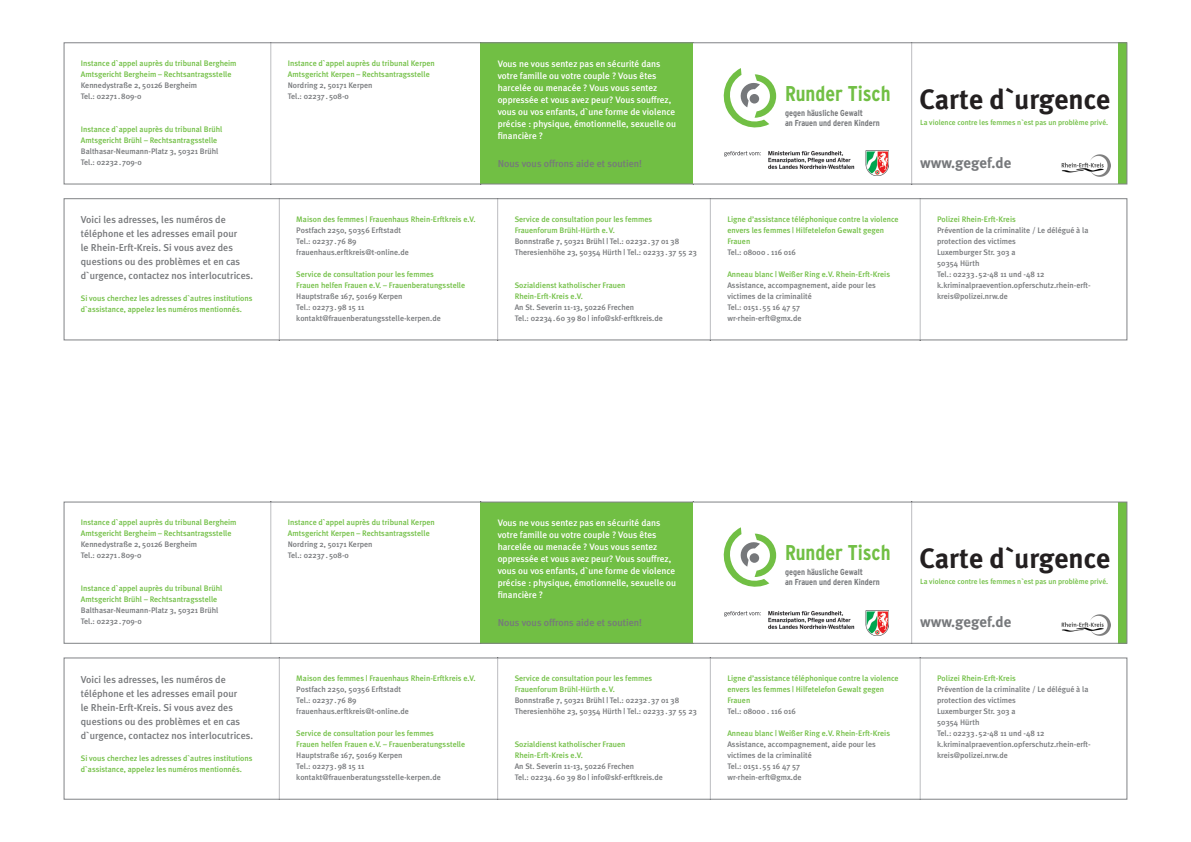
<style>
.page{position:relative;width:1191px;height:842px;background:#fff}
.page>*{position:absolute;margin:0;border:0;box-sizing:border-box;transform-origin:0 0}
.t1{font:700 28px "Meta Plus";color:#231f20}
.t2{font:700 condensed 21.4px "Interstate";color:#71bf44}
.t3{font:700 15px "Meta Plus";color:#76787b}
.t4{font:500 10px/14px "Meta Plus";color:#76787b}
.t5{font:500 9.3px/12px "Meta Plus";color:#fff}
.t6{font:700 condensed 8.7px/10.4px "Interstate";color:#76787b}
.t7{font:500 8px/11px "Meta Plus";color:#76787b}
.t8{font:500 8px/11px "Meta Plus";color:#71bf44}
.t9{font:500 7.5px "Meta Plus";color:#71bf44}
</style>
<div class="page">
<hr style="left:270px;top:43px;width:1px;height:141px;background:#bcbdc0">
<hr style="left:911px;top:43px;width:1px;height:141px;background:#bcbdc0">
<svg style="left:723px;top:68px;width:53px;height:60px"></svg>
<img style="left:1062px;top:155px;width:48px;height:21px">
<div style="left:480px;top:43px;width:213px;height:141px;background:#71bf44"></div>
<img style="left:724px;top:151px;width:165px;height:25px">
<div style="left:1118px;top:43px;width:9px;height:141px;background:#71bf44"></div>
<div style="left:64px;top:43px;width:1063px;height:141px;border:1px solid #808285"></div>
<hr style="left:270px;top:502px;width:1px;height:141px;background:#bcbdc0">
<hr style="left:911px;top:502px;width:1px;height:141px;background:#bcbdc0">
<svg style="left:723px;top:527px;width:53px;height:60px"></svg>
<img style="left:1062px;top:614px;width:48px;height:21px">
<div style="left:480px;top:502px;width:213px;height:141px;background:#71bf44"></div>
<img style="left:724px;top:610px;width:165px;height:25px">
<div style="left:1118px;top:502px;width:9px;height:141px;background:#71bf44"></div>
<div style="left:64px;top:502px;width:1063px;height:141px;border:1px solid #808285"></div>
<hr style="left:279px;top:198px;width:1px;height:142px;background:#bcbdc0">
<hr style="left:497px;top:198px;width:1px;height:142px;background:#bcbdc0">
<hr style="left:710px;top:198px;width:1px;height:142px;background:#bcbdc0">
<hr style="left:920px;top:198px;width:1px;height:142px;background:#bcbdc0">
<div style="left:64px;top:198px;width:1063px;height:142px;border:1px solid #808285"></div>
<hr style="left:279px;top:658px;width:1px;height:141px;background:#bcbdc0">
<hr style="left:497px;top:658px;width:1px;height:141px;background:#bcbdc0">
<hr style="left:710px;top:658px;width:1px;height:141px;background:#bcbdc0">
<hr style="left:920px;top:658px;width:1px;height:141px;background:#bcbdc0">
<p class="t8" style="left:81px;top:57px;width:157px">Instance d`appel auprès du tribunal Bergheim<br>Amtsgericht Bergheim – Rechtsantragsstelle</p>
<p class="t7" style="left:81px;top:79px;width:118px">Kennedystraße 2, 50126 Bergheim<br>Tel.: 02271 .809-0</p>
<p class="t8" style="left:81px;top:123px;width:143px">Instance d`appel auprès du tribunal Brühl<br>Amtsgericht Brühl – Rechtsantragsstelle</p>
<p class="t7" style="left:81px;top:145px;width:139px">Balthasar-Neumann-Platz 3, 50321 Brühl<br>Tel.: 02232. 709-0</p>
<h3 class="t3" style="left:920px;top:154px;width:93px">www.gegef.de</h3>
<p class="t8" style="left:288px;top:57px;width:148px">Instance d`appel auprès du tribunal Kerpen<br>Amtsgericht Kerpen – Rechtsantragsstelle</p>
<p class="t7" style="left:288px;top:79px;width:86px">Nordring 2, 50171 Kerpen<br>Tel.: 02237 .508-0</p>
<p class="t5" style="left:497px;top:58px;width:180px">Vous ne vous sentez pas en sécurité dans votre famille ou votre couple ? Vous êtes harcelée ou menacée ? Vous vous sentez oppressée et vous avez peur? Vous souffrez, vous ou vos enfants, d`une forme de violence précise : physique, émotionnelle, sexuelle ou financière ?</p>
<p class="t4" style="left:497px;top:156px;width:146px">Nous vous offrons aide et soutien!</p>
<h2 class="t2" style="left:785px;top:81px;width:107px">Runder Tisch</h2>
<p class="t6" style="left:785px;top:107px;width:96px">gegen häusliche Gewalt<br>an Frauen und deren Kindern</p>
<h1 class="t1" style="left:919px;top:83px;width:193px">Carte d`urgence</h1>
<p class="t9" style="left:920px;top:118px;width:189px">La violence contre les femmes n`est pas un problème privé.</p>
<p class="t4" style="left:81px;top:213px;width:174px">Voici les adresses, les numéros de téléphone et les adresses email pour<br>le Rhein-Erft-Kreis. Si vous avez des questions ou des problèmes et en cas d`urgence, contactez nos interlocutrices.</p>
<p class="t8" style="left:81px;top:293px;width:173px">Si vous cherchez les adresses d`autres institutions d`assistance, appelez les numéros mentionnés.</p>
<p class="t8" style="left:296px;top:213px;width:181px">Maison des femmes | Frauenhaus Rhein-Erftkreis e.V.</p>
<p class="t7" style="left:296px;top:224px;width:114px">Postfach 2250, 50356 Erftstadt<br>Tel.: 02237 . 76 89 frauenhaus.erftkreis@t-online.de</p>
<p class="t8" style="left:296px;top:268px;width:170px">Service de consultation pour les femmes<br>Frauen helfen Frauen e.V. – Frauenberatungsstelle</p>
<p class="t7" style="left:296px;top:290px;width:146px">Hauptstraße 167, 50169 Kerpen<br>Tel.: 02273.98 15 11 kontakt@frauenberatungsstelle-kerpen.de</p>
<p class="t8" style="left:514px;top:213px;width:139px">Service de consultation pour les femmes<br>Frauenforum Brühl-Hürth e.V.</p>
<p class="t7" style="left:514px;top:235px;width:184px">Bonnstraße 7, 50321 Brühl | Tel.: 02232.37 01 38<br>Theresienhöhe 23, 50354 Hürth | Tel.: 02233.37 55 23</p>
<p class="t8" style="left:514px;top:279px;width:112px">Sozialdienst katholischer Frauen<br>Rhein-Erft-Kreis e.V.</p>
<p class="t7" style="left:514px;top:301px;width:150px">An St. Severin 11-13, 50226 Frechen<br>Tel.: 02234.60 39 80 | info@skf-erftkreis.de</p>
<p class="t8" style="left:727px;top:213px;width:173px">Ligne d’assistance téléphonique contre la violence envers les femmes | Hilfetelefon Gewalt gegen<br>Frauen</p>
<p class="t7" style="left:727px;top:246px;width:70px">Tel.: 08000 . 116 016</p>
<p class="t8" style="left:727px;top:268px;width:164px">Anneau blanc | Weißer Ring e.V. Rhein-Erft-Kreis</p>
<p class="t7" style="left:727px;top:279px;width:150px">Assistance, accompagnement, aide pour les victimes de la criminalité<br>Tel.: 0151 .55 16 47 57 wr-rhein-erft@gmx.de</p>
<p class="t8" style="left:937px;top:213px;width:80px">Polizei Rhein-Erft-Kreis</p>
<p class="t7" style="left:937px;top:224px;width:155px">Prévention de la criminalite / Le délégué à la protection des victimes<br>Luxemburger Str. 303 a<br>50354 Hürth<br>Tel.: 02233.52-48 11 und -48 12 k.kriminalpraevention.opferschutz.rhein-erft&shy;kreis@polizei.nrw.de</p>
<p class="t8" style="left:81px;top:517px;width:157px">Instance d`appel auprès du tribunal Bergheim<br>Amtsgericht Bergheim – Rechtsantragsstelle</p>
<p class="t7" style="left:81px;top:539px;width:118px">Kennedystraße 2, 50126 Bergheim<br>Tel.: 02271 .809-0</p>
<p class="t8" style="left:81px;top:583px;width:143px">Instance d`appel auprès du tribunal Brühl<br>Amtsgericht Brühl – Rechtsantragsstelle</p>
<p class="t7" style="left:81px;top:605px;width:139px">Balthasar-Neumann-Platz 3, 50321 Brühl<br>Tel.: 02232. 709-0</p>
<h3 class="t3" style="left:920px;top:613px;width:93px">www.gegef.de</h3>
<p class="t8" style="left:288px;top:517px;width:148px">Instance d`appel auprès du tribunal Kerpen<br>Amtsgericht Kerpen – Rechtsantragsstelle</p>
<p class="t7" style="left:288px;top:539px;width:86px">Nordring 2, 50171 Kerpen<br>Tel.: 02237 .508-0</p>
<p class="t5" style="left:497px;top:517px;width:180px">Vous ne vous sentez pas en sécurité dans votre famille ou votre couple ? Vous êtes harcelée ou menacée ? Vous vous sentez oppressée et vous avez peur? Vous souffrez, vous ou vos enfants, d`une forme de violence précise : physique, émotionnelle, sexuelle ou financière ?</p>
<p class="t4" style="left:497px;top:615px;width:146px">Nous vous offrons aide et soutien!</p>
<h2 class="t2" style="left:785px;top:541px;width:107px">Runder Tisch</h2>
<p class="t6" style="left:785px;top:567px;width:96px">gegen häusliche Gewalt<br>an Frauen und deren Kindern</p>
<h1 class="t1" style="left:919px;top:542px;width:193px">Carte d`urgence</h1>
<p class="t9" style="left:920px;top:577px;width:189px">La violence contre les femmes n`est pas un problème privé.</p>
<p class="t4" style="left:81px;top:672px;width:174px">Voici les adresses, les numéros de téléphone et les adresses email pour<br>le Rhein-Erft-Kreis. Si vous avez des questions ou des problèmes et en cas d`urgence, contactez nos interlocutrices.</p>
<p class="t8" style="left:81px;top:752px;width:173px">Si vous cherchez les adresses d`autres institutions d`assistance, appelez les numéros mentionnés.</p>
<p class="t8" style="left:296px;top:673px;width:181px">Maison des femmes | Frauenhaus Rhein-Erftkreis e.V.</p>
<p class="t7" style="left:296px;top:684px;width:114px">Postfach 2250, 50356 Erftstadt<br>Tel.: 02237 . 76 89 frauenhaus.erftkreis@t-online.de</p>
<p class="t8" style="left:296px;top:728px;width:170px">Service de consultation pour les femmes<br>Frauen helfen Frauen e.V. – Frauenberatungsstelle</p>
<p class="t7" style="left:296px;top:750px;width:146px">Hauptstraße 167, 50169 Kerpen<br>Tel.: 02273.98 15 11 kontakt@frauenberatungsstelle-kerpen.de</p>
<p class="t8" style="left:514px;top:673px;width:139px">Service de consultation pour les femmes<br>Frauenforum Brühl-Hürth e.V.</p>
<p class="t7" style="left:514px;top:695px;width:184px">Bonnstraße 7, 50321 Brühl | Tel.: 02232.37 01 38<br>Theresienhöhe 23, 50354 Hürth | Tel.: 02233.37 55 23</p>
<p class="t8" style="left:514px;top:739px;width:112px">Sozialdienst katholischer Frauen<br>Rhein-Erft-Kreis e.V.</p>
<p class="t7" style="left:514px;top:761px;width:150px">An St. Severin 11-13, 50226 Frechen<br>Tel.: 02234.60 39 80 | info@skf-erftkreis.de</p>
<p class="t8" style="left:727px;top:673px;width:173px">Ligne d’assistance téléphonique contre la violence envers les femmes | Hilfetelefon Gewalt gegen<br>Frauen</p>
<p class="t7" style="left:727px;top:706px;width:70px">Tel.: 08000 . 116 016</p>
<p class="t8" style="left:727px;top:728px;width:164px">Anneau blanc | Weißer Ring e.V. Rhein-Erft-Kreis</p>
<p class="t7" style="left:727px;top:739px;width:150px">Assistance, accompagnement, aide pour les victimes de la criminalité<br>Tel.: 0151 .55 16 47 57 wr-rhein-erft@gmx.de</p>
<p class="t8" style="left:937px;top:673px;width:80px">Polizei Rhein-Erft-Kreis</p>
<p class="t7" style="left:937px;top:684px;width:155px">Prévention de la criminalite / Le délégué à la protection des victimes<br>Luxemburger Str. 303 a<br>50354 Hürth<br>Tel.: 02233.52-48 11 und -48 12 k.kriminalpraevention.opferschutz.rhein-erft&shy;kreis@polizei.nrw.de</p>
</div>
